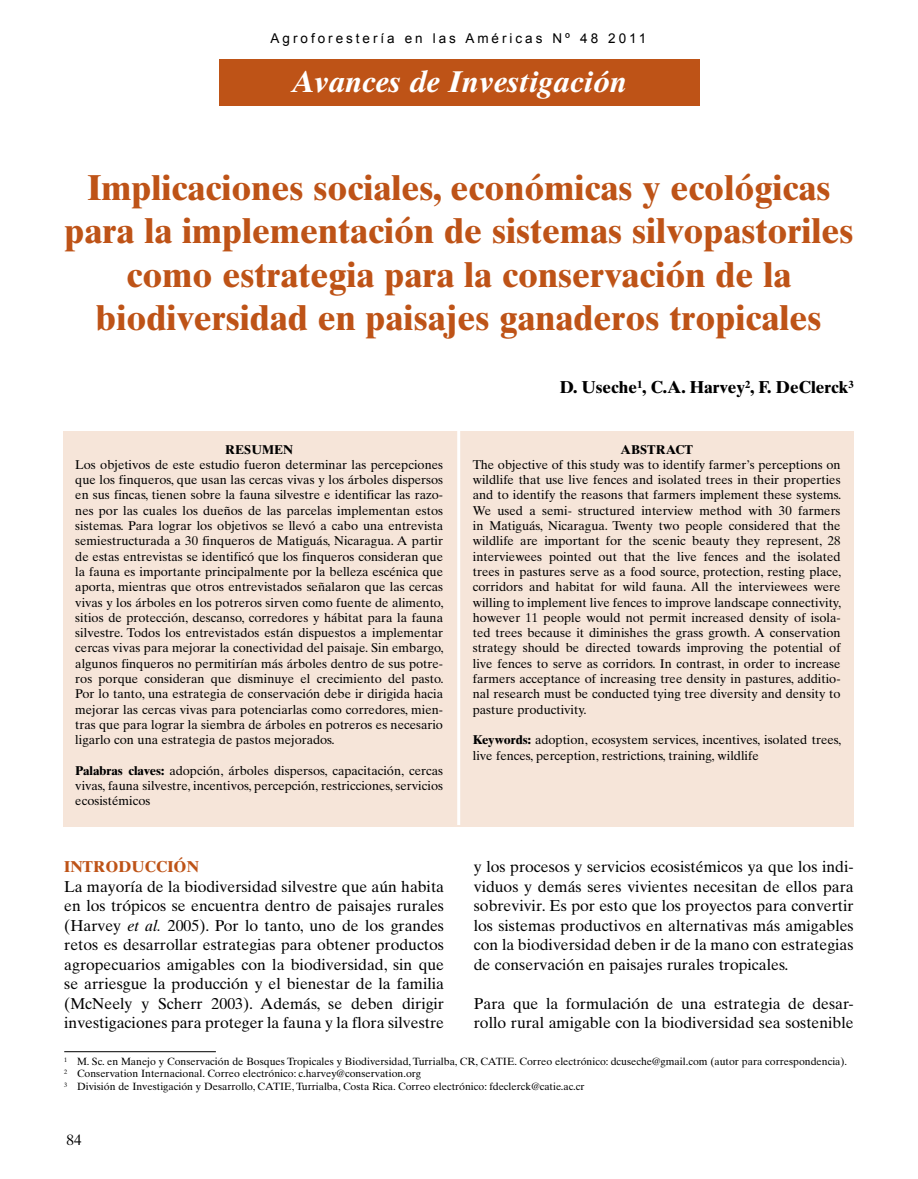
<style>
.page{position:relative;width:918px;height:1179px;background:#fff}
.page>*{position:absolute;margin:0;border:0;box-sizing:border-box;transform-origin:0 0}
.t1{font:700 36px/43.2px "Times Ten";color:#be5317;text-align:center}
.t2{font:italic 700 30px "Times Ten";color:#fff}
.t3{font:700 17.25px "Times Ten";color:#000}
.t4{font:15.75px/19.5px "Times Ten";color:#000;text-align:justify}
.t5{font:700 15.75px "Times Ten";color:#be5317}
.t6{font:15px "Times Ten";color:#000}
.t7{font:13.5px "Arial";letter-spacing:.22em;color:#000}
.t8{font:12.75px/15.3px "Times Ten";color:#000;text-align:justify}
.t9{font:700 12.75px "Times Ten";color:#000}
.t10{font:10.5px/12.6px "Times Ten";color:#000}
.s1{font-weight:700}
.s2{font-style:italic}
</style>
<div class="page">
<div style="left:219px;top:60px;width:480px;height:46px;background:#be5317"></div>
<div style="left:63px;top:431px;width:790px;height:395px;background:#f6e5d9"></div>
<hr style="left:64px;top:1051px;width:152px;height:1px;background:#000">
<hr style="left:457px;top:428px;width:3px;height:397px;background:#fff">
<p class="t7" style="left:271px;top:31px;width:377px">Agroforestería en las Américas Nº 48 2011</p>
<h2 class="t2" style="left:292px;top:64px;width:336px">Avances de Investigación</h2>
<h1 class="t1" style="left:64px;top:166px;width:791px">Implicaciones sociales, económicas y ecológicas para la implementación de sistemas silvopastoriles como estrategia para la conservación de la biodiversidad en paisajes ganaderos tropicales</h1>
<p class="t9" style="left:225px;top:441px;width:69px">RESUMEN</p>
<p class="t8" style="left:75px;top:457px;width:370px">Los objetivos de este estudio fueron determinar las percepciones que los finqueros, que usan las cercas vivas y los árboles dispersos en sus fincas, tienen sobre la fauna silvestre e identificar las razo&shy;nes por las cuales los dueños de las parcelas implementan estos sistemas. Para lograr los objetivos se llevó a cabo una entrevista semiestructurada a 30 finqueros de Matiguás, Nicaragua. A partir de estas entrevistas se identificó que los finqueros consideran que la fauna es importante principalmente por la belleza escénica que aporta, mientras que otros entrevistados señalaron que las cercas vivas y los árboles en los potreros sirven como fuente de alimento, sitios de protección, descanso, corredores y hábitat para la fauna silvestre. Todos los entrevistados están dispuestos a implementar cercas vivas para mejorar la conectividad del paisaje. Sin embargo, algunos finqueros no permitirían más árboles dentro de sus potre&shy;ros porque consideran que disminuye el crecimiento del pasto.<br>Por lo tanto, una estrategia de conservación debe ir dirigida hacia mejorar las cercas vivas para potenciarlas como corredores, mien&shy;tras que para lograr la siembra de árboles en potreros es necesario ligarlo con una estrategia de pastos mejorados.</p>
<p class="t8" style="left:75px;top:763px;width:369px"><span class="s1">Palabras claves:</span> adopción, árboles dispersos, capacitación, cercas vivas, fauna silvestre, incentivos, percepción, restricciones, servicios ecosistémicos</p>
<h3 class="t3" style="left:560px;top:377px;width:296px">D. Useche<sup>1</sup>, C.A. Harvey<sup>2</sup>, F. DeClerck<sup>3</sup></h3>
<p class="t9" style="left:620px;top:441px;width:74px">ABSTRACT</p>
<p class="t8" style="left:473px;top:457px;width:370px">The objective of this study was to identify farmer’s perceptions on wildlife that use live fences and isolated trees in their properties and to identify the reasons that farmers implement these systems.<br>We used a semi- structured interview method with 30 farmers in Matiguás, Nicaragua. Twenty two people considered that the wildlife are important for the scenic beauty they represent, 28 interviewees pointed out that the live fences and the isolated trees in pastures serve as a food source, protection, resting place, corridors and habitat for wild fauna. All the interviewees were willing to implement live fences to improve landscape connectivity, however 11 people would not permit increased density of isola&shy;ted trees because it diminishes the grass growth. A conservation strategy should be directed towards improving the potential of live fences to serve as corridors. In contrast, in order to increase farmers acceptance of increasing tree density in pastures, additio&shy;nal research must be conducted tying tree diversity and density to pasture productivity.</p>
<p class="t8" style="left:473px;top:732px;width:370px"><span class="s1">Keywords:</span> adoption, ecosystem services, incentives, isolated trees, live fences, perception, restrictions, training, wildlife</p>
<p class="t5" style="left:64px;top:857px;width:136px">INTRODUCCIÓN</p>
<p class="t4" style="left:64px;top:876px;width:381px">La mayoría de la biodiversidad silvestre que aún habita en los trópicos se encuentra dentro de paisajes rurales (Harvey <span class="s2">et al.</span> 2005). Por lo tanto, uno de los grandes retos es desarrollar estrategias para obtener productos agropecuarios amigables con la biodiversidad, sin que se arriesgue la producción y el bienestar de la familia (McNeely y Scherr 2003). Además, se deben dirigir investigaciones para proteger la fauna y la flora silvestre</p>
<p class="t4" style="left:474px;top:857px;width:381px">y los procesos y servicios ecosistémicos ya que los indi&shy;viduos y demás seres vivientes necesitan de ellos para sobrevivir. Es por esto que los proyectos para convertir los sistemas productivos en alternativas más amigables con la biodiversidad deben ir de la mano con estrategias de conservación en paisajes rurales tropicales.</p>
<p class="t4" style="left:474px;top:993px;width:381px">Para que la formulación de una estrategia de desar&shy;rollo rural amigable con la biodiversidad sea sostenible</p>
<p class="t10" style="left:64px;top:1055px;width:785px"><sup>1</sup> M. Sc. en Manejo y Conservación de Bosques Tropicales y Biodiversidad, Turrialba, CR, CATIE. Correo electrónico: dcuseche@gmail.com (autor para correspondencia).<br><sup>2</sup> Conservation Internacional. Correo electrónico: c.harvey@conservation.org<br><sup>3</sup> División de Investigación y Desarrollo, CATIE, Turrialba, Costa Rica. Correo electrónico: fdeclerck@catie.ac.cr</p>
<p class="t6" style="left:67px;top:1131px;width:16px">84</p>
</div>
